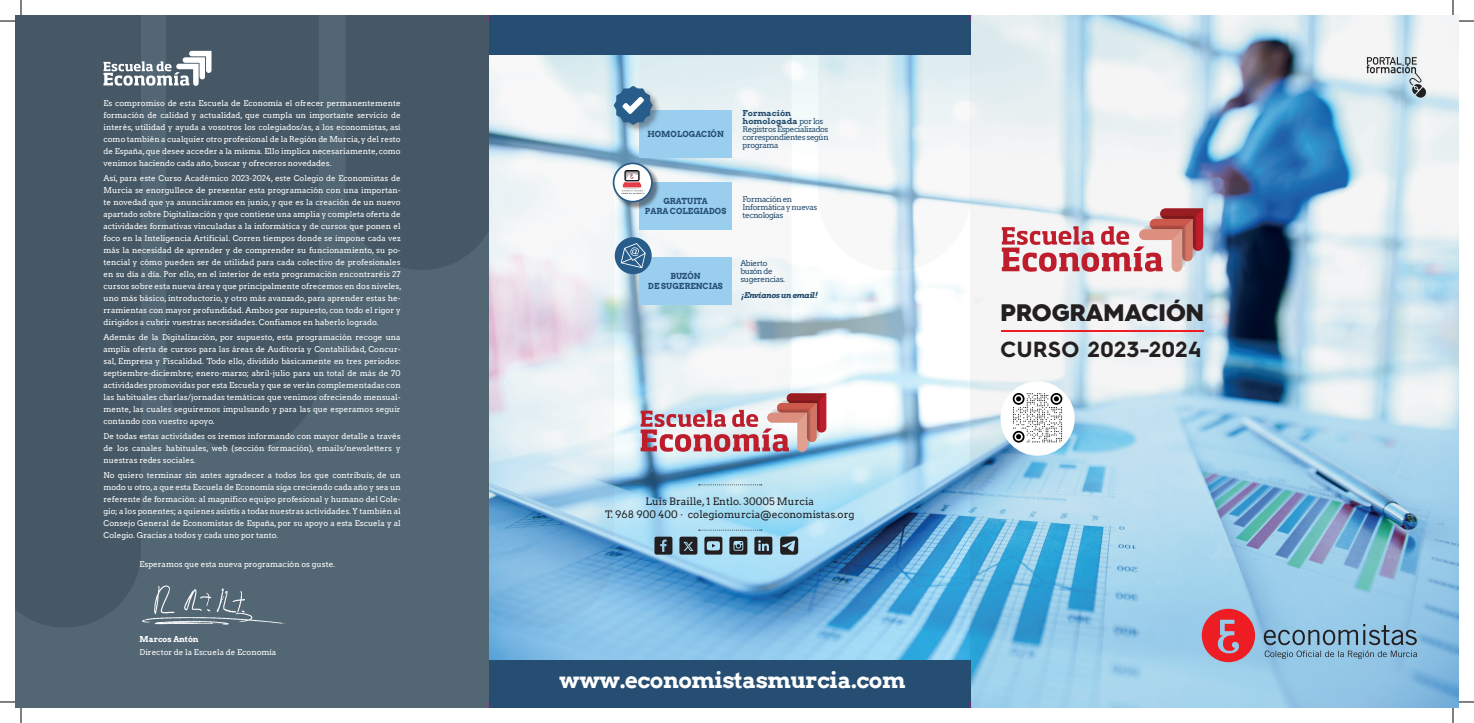
<style>
.page{position:relative;width:1474px;height:723px;background:#fff}
.page>*{position:absolute;margin:0;border:0;box-sizing:border-box;transform-origin:0 0}
.t1{font:900 23.9px "Hurme Geometric Sans 4";color:#231f20}
.t2{font:700 22.3px "Arvo";letter-spacing:-.02em;color:#fff}
.t3{font:700 21.9px "Hurme Geometric Sans 4";letter-spacing:.03em;color:#231f20}
.t4{font:10.2px/12.8px "Arvo";color:#231f20;text-align:center}
.t5{font:700 8.1px/10px "Arvo";color:#264e72;text-align:center}
.t6{font:8px/12px "Arvo";color:#fff;text-align:justify}
.t7{font:8px/8px "Arvo";letter-spacing:-.05em;color:#264e72}
.t8{font:italic 700 8px "Arvo";letter-spacing:-.05em;color:#264e72}
.t9{font:700 8px "Arvo";color:#fff}
.s1{font-weight:700}
</style>
<div class="page">
<img style="left:489px;top:15px;width:969px;height:692px">
<div style="left:15px;top:15px;width:474px;height:692px;background:#526674"></div>
<div style="left:489px;top:659px;width:481px;height:48px;background:#264e72"></div>
<div style="left:346px;top:15px;width:143px;height:255px;background:#465865"></div>
<div style="left:166px;top:15px;width:153px;height:434px;background:#465865"></div>
<div style="left:15px;top:15px;width:126px;height:612px;background:#465865"></div>
<svg style="left:1366px;top:57px;width:60px;height:41px"></svg>
<svg style="left:640px;top:393px;width:186px;height:58px;background:#cda1a8"></svg>
<svg style="left:1001px;top:208px;width:202px;height:64px"></svg>
<svg style="left:698px;top:529px;width:63px;height:1px"></svg>
<svg style="left:698px;top:484px;width:63px;height:1px"></svg>
<svg style="left:1263px;top:623px;width:153px;height:35px;background:#7da5bf"></svg>
<svg style="left:1201px;top:608px;width:54px;height:54px;background:#d05866"></svg>
<div style="left:489px;top:15px;width:481px;height:40px;background:#264e72"></div>
<hr style="left:1001px;top:330px;width:203px;height:1px;background:#ee1d23">
<div style="left:639px;top:110px;width:93px;height:48px;background:#99ceef"></div>
<div style="left:639px;top:182px;width:93px;height:48px;background:#99ceef"></div>
<div style="left:639px;top:257px;width:93px;height:47px;background:#99ceef"></div>
<div style="left:613px;top:86px;width:49px;height:48px;background:#231f20;opacity:.4"></div>
<svg style="left:613px;top:86px;width:40px;height:39px;background:#638dad"></svg>
<div style="left:613px;top:163px;width:47px;height:47px;background:#231f20;opacity:.5"></div>
<svg style="left:613px;top:163px;width:39px;height:38px"></svg>
<div style="left:613px;top:162px;width:40px;height:40px;border:2px solid #285d8b;border-radius:50%"></div>
<img style="left:618px;top:171px;width:29px;height:25px">
<div style="left:615px;top:237px;width:36px;height:37px;background:#285d8b;border-radius:50%"></div>
<svg style="left:620px;top:243px;width:25px;height:25px"></svg>
<div style="left:1000px;top:381px;width:74px;height:74px;background:#fff;border-radius:50%"></div>
<svg style="left:1012px;top:393px;width:50px;height:49px"></svg>
<svg style="left:103px;top:51px;width:108px;height:35px"></svg>
<svg style="left:654px;top:536px;width:18px;height:18px"></svg>
<svg style="left:679px;top:536px;width:18px;height:18px"></svg>
<svg style="left:704px;top:536px;width:18px;height:18px"></svg>
<svg style="left:729px;top:536px;width:18px;height:18px"></svg>
<svg style="left:754px;top:536px;width:18px;height:18px"></svg>
<svg style="left:780px;top:536px;width:18px;height:18px"></svg>
<img style="left:138px;top:573px;width:147px;height:54px">
<svg style="left:0;top:0;width:22px;height:22px"></svg>
<svg style="left:0;top:701px;width:22px;height:21px"></svg>
<svg style="left:1452px;top:0;width:21px;height:22px"></svg>
<svg style="left:1452px;top:701px;width:21px;height:21px"></svg>
<p class="t6" style="left:103px;top:97px;width:299px">Es compromiso de esta Escuela de Economía el ofrecer permanentemente formación de calidad y actualidad, que cumpla un importante servicio de interés, utilidad y ayuda a vosotros los colegiados/as, a los economistas, así como también a cualquier otro profesional de la Región de Murcia, y del resto de España, que desee acceder a la misma. Ello implica necesariamente, como venimos haciendo cada año, buscar y ofreceros novedades.</p>
<p class="t6" style="left:103px;top:172px;width:300px">Así, para este Curso Académico 2023-2024, este Colegio de Economistas de Murcia se enorgullece de presentar esta programación con una importan&shy;te novedad que ya anunciáramos en junio, y que es la creación de un nuevo apartado sobre Digitalización y que contiene una amplia y completa oferta de actividades formativas vinculadas a la informática y de cursos que ponen el foco en la Inteligencia Artificial. Corren tiempos donde se impone cada vez más la necesidad de aprender y de comprender su funcionamiento, su po&shy;tencial y cómo pueden ser de utilidad para cada colectivo de profesionales en su día a día. Por ello, en el interior de esta programación encontraréis 27 cursos sobre esta nueva área y que principalmente ofrecemos en dos niveles, uno más básico, introductorio, y otro más avanzado, para aprender estas he&shy;rramientas con mayor profundidad. Ambos por supuesto, con todo el rigor y dirigidos a cubrir vuestras necesidades. Confiamos en haberlo logrado.</p>
<p class="t6" style="left:103px;top:331px;width:299px">Además de la Digitalización, por supuesto, esta programación recoge una amplia oferta de cursos para las áreas de Auditoría y Contabilidad, Concur&shy;sal, Empresa y Fiscalidad. Todo ello, dividido básicamente en tres periodos: septiembre-diciembre; enero-marzo; abril-julio para un total de más de 70 actividades promovidas por esta Escuela y que se verán complementadas con las habituales charlas/jornadas temáticas que venimos ofreciendo mensual&shy;mente, las cuales seguiremos impulsando y para las que esperamos seguir contando con vuestro apoyo.</p>
<p class="t6" style="left:103px;top:430px;width:299px">De todas estas actividades os iremos informando con mayor detalle a través de los canales habituales, web (sección formación), emails/newsletters y nuestras redes sociales.</p>
<p class="t6" style="left:103px;top:468px;width:299px">No quiero terminar sin antes agradecer a todos los que contribuís, de un modo u otro, a que esta Escuela de Economía siga creciendo cada año y sea un referente de formación: al magnífico equipo profesional y humano del Cole&shy;gio; a los ponentes; a quienes asistís a todas nuestras actividades. Y también al Consejo General de Economistas de España, por su apoyo a esta Escuela y al Colegio. Gracias a todos y cada uno por tanto.</p>
<p class="t6" style="left:139px;top:558px;width:197px">Esperamos que esta nueva programación os guste.</p>
<p class="t9" style="left:139px;top:633px;width:61px">Marcos Antón</p>
<p class="t6" style="left:139px;top:645px;width:138px">Director de la Escuela de Economía</p>
<p class="t5" style="left:647px;top:129px;width:78px">HOMOLOGACIÓN</p>
<p class="t7" style="left:742px;top:109px;width:88px"><span class="s1">Formación homologada</span> por los<br>Registros Especializados correspondientes según programa</p>
<p class="t5" style="left:645px;top:196px;width:83px">GRATUITA<br>PARA COLEGIADOS</p>
<p class="t5" style="left:648px;top:271px;width:76px">BUZÓN<br>DE SUGERENCIAS</p>
<p class="t7" style="left:742px;top:195px;width:76px">Formación en<br>Informática y nuevas tecnologías</p>
<p class="t7" style="left:740px;top:259px;width:46px">Abierto buzón de sugerencias.</p>
<p class="t8" style="left:740px;top:290px;width:79px">¡Envíanos un email!</p>
<p class="t4" style="left:605px;top:495px;width:251px">Luis Braille, 1 Entlo. 30005 Murcia<br>T. 968 900 400 · colegiomurcia@economistas.org</p>
<h2 class="t2" style="left:559px;top:665px;width:348px">www.economistasmurcia.com</h2>
<h1 class="t1" style="left:1000px;top:295px;width:205px">PROGRAMACIÓN</h1>
<h3 class="t3" style="left:1000px;top:333px;width:203px">CURSO 2023-2024</h3>
</div>
